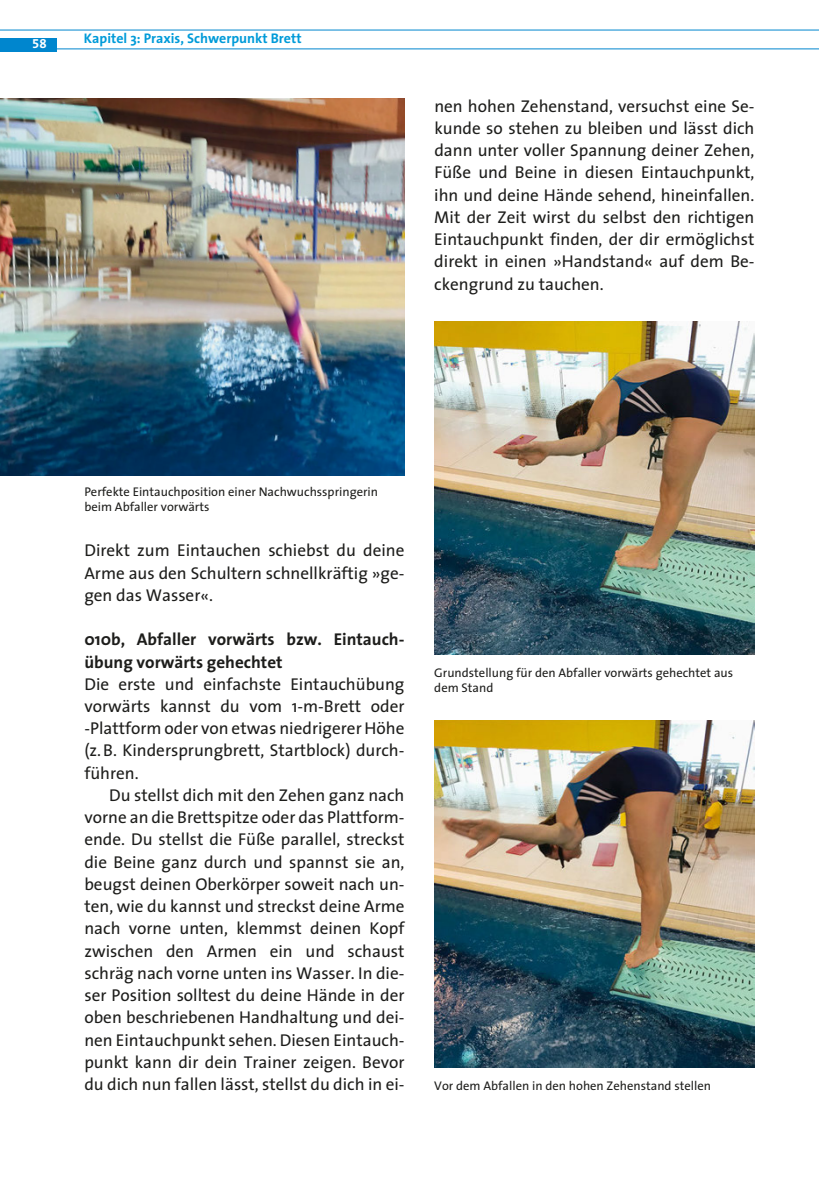
<style>
.page{position:relative;width:819px;height:1201px;background:#fff}
.page>*{position:absolute;margin:0;border:0;box-sizing:border-box;transform-origin:0 0}
.t1{font:17.15px/22.2px "The Sans FSH";color:#1d1d1b;text-align:justify}
.t2{font:700 17.15px/22.2px "The Sans FSH";color:#1d1d1b}
.t3{font:700 14px "The Sans FSH";color:#009bd9}
.t4{font:13.12px "The Sans FSH Bold Expert";color:#fff}
.t5{font:12.6px/15.2px "The Sans FSH";color:#1d1d1b}
</style>
<div class="page">
<hr style="left:0;top:30px;width:819px;height:1px;background:#0086ce">
<hr style="left:0;top:49px;width:819px;height:1px;background:#0086ce">
<div style="left:0;top:38px;width:56px;height:14px;background:#0086ce"></div>
<img style="left:0;top:98px;width:404px;height:377px">
<img style="left:434px;top:321px;width:320px;height:333px">
<img style="left:434px;top:720px;width:320px;height:347px">
<p class="t4" style="left:32px;top:33px;width:16px">58</p>
<p class="t3" style="left:84px;top:26px;width:219px">Kapitel 3: Praxis, Schwerpunkt Brett</p>
<p class="t1" style="left:434px;top:94px;width:322px">nen hohen Zehenstand, versuchst eine Se&shy;kunde so stehen zu bleiben und lässt dich dann unter voller Spannung deiner Zehen, Füße und Beine in diesen Eintauchpunkt, ihn und deine Hände sehend, hineinfallen.<br>Mit der Zeit wirst du selbst den richtigen Eintauchpunkt finden, der dir ermöglichst direkt in einen »Handstand« auf dem Be&shy;ckengrund zu tauchen.</p>
<p class="t5" style="left:84px;top:483px;width:295px">Perfekte Eintauchposition einer Nachwuchsspringerin beim Abfaller vorwärts</p>
<p class="t1" style="left:84px;top:539px;width:321px">Direkt zum Eintauchen schiebst du deine Arme aus den Schultern schnellkräftig »ge&shy;gen das Wasser«.</p>
<p class="t2" style="left:84px;top:628px;width:321px">010b, Abfaller vorwärts bzw. Eintauch&shy;übung vorwärts gehechtet</p>
<p class="t1" style="left:84px;top:672px;width:321px">Die erste und einfachste Eintauchübung vorwärts kannst du vom 1-m-Brett oder -Plattform oder von etwas niedrigerer Höhe (z.B. Kindersprungbrett, Startblock) durch&shy;führen.</p>
<p class="t1" style="left:84px;top:783px;width:322px;text-indent:25px">Du stellst dich mit den Zehen ganz nach vorne an die Brettspitze oder das Plattform&shy;ende. Du stellst die Füße parallel, streckst die Beine ganz durch und spannst sie an, beugst deinen Oberkörper soweit nach un&shy;ten, wie du kannst und streckst deine Arme nach vorne unten, klemmst deinen Kopf zwischen den Armen ein und schaust schräg nach vorne unten ins Wasser. In die&shy;ser Position solltest du deine Hände in der oben beschriebenen Handhaltung und dei&shy;nen Eintauchpunkt sehen. Diesen Eintauch&shy;punkt kann dir dein Trainer zeigen. Bevor du dich nun fallen lässt, stellst du dich in ei-</p>
<p class="t5" style="left:434px;top:664px;width:300px">Grundstellung für den Abfaller vorwärts gehechtet aus dem Stand</p>
<p class="t5" style="left:434px;top:1077px;width:278px">Vor dem Abfallen in den hohen Zehenstand stellen</p>
</div>
